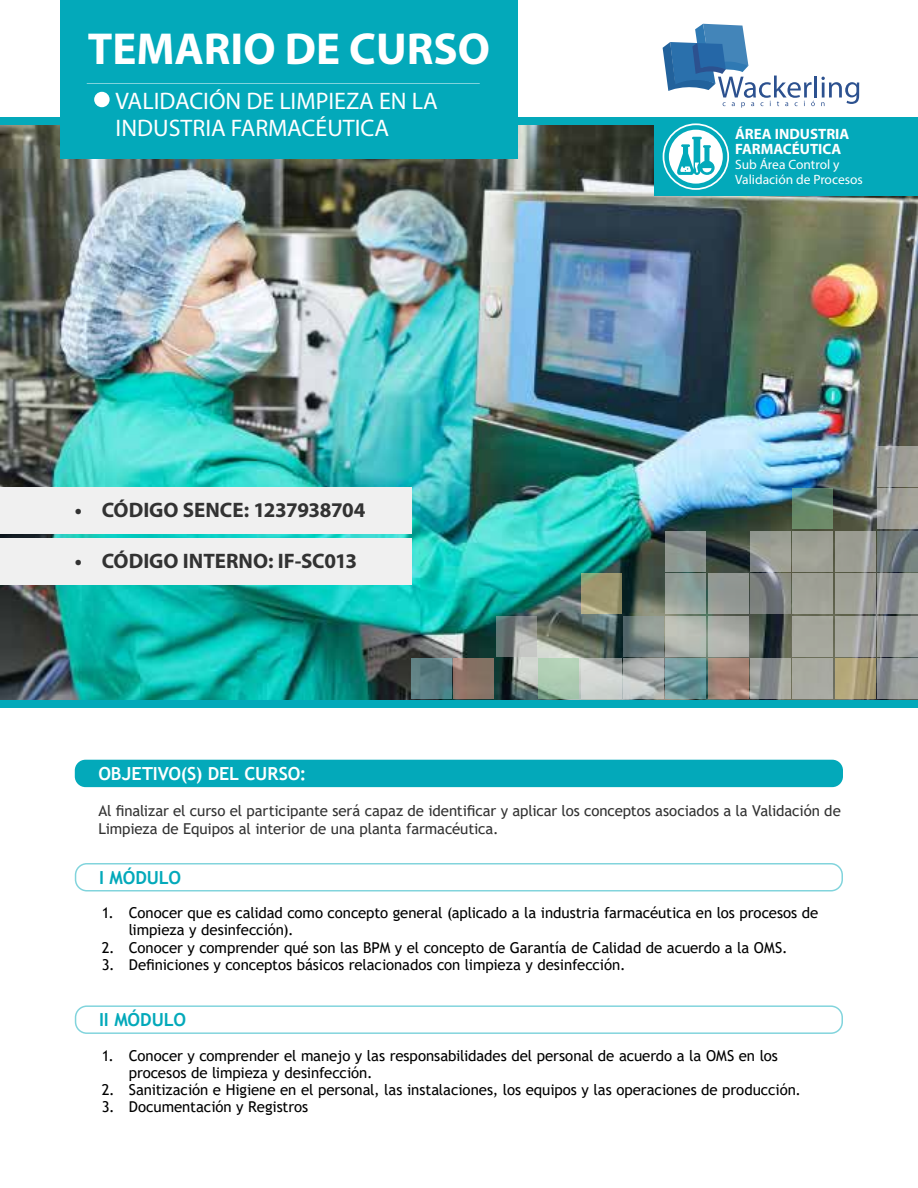
<style>
.page{position:relative;width:918px;height:1188px;background:#fff}
.page>*{position:absolute;margin:0;border:0;box-sizing:border-box;transform-origin:0 0}
.t1{font:700 45px "Myriad Pro";color:#fff}
.t2{font:24px/27px "Myriad Pro";color:#fff}
.t3{font:700 21px "Myriad Pro";color:#323232}
.t4{font:700 18px "Trebuchet MS";letter-spacing:-.005em;color:#fff}
.t5{font:700 18px "Trebuchet MS";letter-spacing:-.005em;color:#03a9ba}
.t6{font:15px/17.2px "Trebuchet MS";letter-spacing:-.005em;color:#000}
.t7{font:15px/18px "Trebuchet MS";letter-spacing:-.01em;color:#323232}
.t8{font:700 15px/15px "Myriad Pro";color:#fff}
.t9{font:13.5px/15px "Myriad Pro";color:#fff}
</style>
<div class="page">
<div style="left:75px;top:760px;width:768px;height:27px;background:#03a9ba;border-radius:11px"></div>
<img style="left:0;top:126px;width:918px;height:573px">
<div style="left:60px;top:0;width:457px;height:159px;background:#03a9ba"></div>
<hr style="left:814px;top:76px;width:3px;height:22px;background:#2c518f">
<svg style="left:663px;top:24px;width:152px;height:84px"></svg>
<svg style="left:821px;top:77px;width:38px;height:29px"></svg>
<svg style="left:877px;top:658px;width:41px;height:41px;background:#919696"></svg>
<svg style="left:835px;top:658px;width:41px;height:41px;background:#aea177"></svg>
<div style="left:793px;top:658px;width:40px;height:41px;background:#a9aaa2"></div>
<svg style="left:750px;top:658px;width:41px;height:41px;background:#939694"></svg>
<svg style="left:708px;top:658px;width:41px;height:41px;background:#a58476"></svg>
<svg style="left:665px;top:658px;width:41px;height:41px;background:#6c979a"></svg>
<svg style="left:623px;top:658px;width:41px;height:41px;background:#b2b6b5"></svg>
<svg style="left:581px;top:658px;width:40px;height:41px;background:#c7ccc8"></svg>
<svg style="left:538px;top:658px;width:41px;height:41px;background:#a8c8ae"></svg>
<svg style="left:454px;top:658px;width:40px;height:41px;background:#8b7467"></svg>
<svg style="left:411px;top:658px;width:41px;height:41px;background:#597e83"></svg>
<svg style="left:877px;top:616px;width:41px;height:40px;background:#949998"></svg>
<svg style="left:835px;top:616px;width:41px;height:40px;background:#a2a39d"></svg>
<div style="left:793px;top:616px;width:40px;height:40px;background:#a6a79d"></div>
<div style="left:708px;top:616px;width:41px;height:40px;background:linear-gradient(to bottom,#a1a59f,#b8bab4)"></div>
<svg style="left:665px;top:616px;width:41px;height:40px;background:#b4bab1"></svg>
<svg style="left:623px;top:616px;width:41px;height:40px;background:#768481"></svg>
<svg style="left:496px;top:616px;width:41px;height:40px;background:#878f8e"></svg>
<svg style="left:877px;top:573px;width:41px;height:41px;background:#949897"></svg>
<svg style="left:835px;top:573px;width:41px;height:41px;background:#9ea098"></svg>
<div style="left:793px;top:573px;width:40px;height:41px;background:#a0a197"></div>
<svg style="left:750px;top:573px;width:41px;height:41px;background:#7a7e7e"></svg>
<div style="left:708px;top:573px;width:41px;height:41px;background:#919793"></div>
<svg style="left:665px;top:573px;width:41px;height:41px;background:#92a19a"></svg>
<svg style="left:581px;top:573px;width:40px;height:41px;background:#9f9b73"></svg>
<svg style="left:877px;top:531px;width:41px;height:41px;background:#6a7578"></svg>
<svg style="left:835px;top:531px;width:41px;height:41px;background:#9c9e96"></svg>
<div style="left:793px;top:531px;width:40px;height:41px;background:#9ea095"></div>
<svg style="left:750px;top:531px;width:41px;height:41px;background:#999c95"></svg>
<svg style="left:665px;top:531px;width:41px;height:41px;background:#858e8b"></svg>
<svg style="left:877px;top:489px;width:41px;height:40px;background:#a1a09a"></svg>
<svg style="left:793px;top:489px;width:40px;height:40px;background:#66896e"></svg>
<svg style="left:877px;top:446px;width:41px;height:41px;background:#9d9d98"></svg>
<div style="left:94px;top:92px;width:16px;height:15px;background:#fff;border-radius:50%"></div>
<hr style="left:87px;top:83px;width:393px;height:1px;background:#fff">
<div style="left:654px;top:117px;width:264px;height:79px;background:#03a9ba"></div>
<div style="left:75px;top:863px;width:768px;height:29px;border:2px solid #03a9ba;border-radius:11px"></div>
<div style="left:0;top:538px;width:411px;height:47px;background:#f0f0f0"></div>
<div style="left:75px;top:1005px;width:768px;height:29px;border:2px solid #03a9ba;border-radius:11px"></div>
<div style="left:663px;top:123px;width:66px;height:67px;border:2px solid #fff;border-radius:50%"></div>
<svg style="left:669px;top:130px;width:54px;height:54px"></svg>
<div style="left:0;top:487px;width:411px;height:47px;background:#f0f0f0"></div>
<h1 class="t1" style="left:88px;top:19px;width:404px">TEMARIO DE CURSO</h1>
<h2 class="t2" style="left:116px;top:87px;width:324px">VALIDACIÓN DE LIMPIEZA EN LA<br>INDUSTRIA FARMACÉUTICA</h2>
<h3 class="t3" style="left:75px;top:496px;width:292px">• CÓDIGO SENCE: 1237938704</h3>
<h3 class="t3" style="left:75px;top:547px;width:284px">• CÓDIGO INTERNO: IF-SC013</h3>
<p class="t8" style="left:735px;top:126px;width:116px">ÁREA INDUSTRIA<br>FARMACÉUTICA</p>
<p class="t9" style="left:735px;top:157px;width:129px">Sub Área Control y<br>Validación de Procesos</p>
<p class="t4" style="left:98px;top:762px;width:210px">OBJETIVO(S) DEL CURSO:</p>
<p class="t7" style="left:98px;top:801px;width:744px">Al finalizar el curso el participante será capaz de identificar y aplicar los conceptos asociados a la Validación de<br>Limpieza de Equipos al interior de una planta farmacéutica.</p>
<p class="t5" style="left:99px;top:866px;width:84px">I MÓDULO</p>
<p class="t6" style="left:129px;top:904px;width:691px;text-indent:-27px">1. Conocer que es calidad como concepto general (aplicado a la industria farmacéutica en los procesos de limpieza y desinfección).</p>
<p class="t6" style="left:102px;top:939px;width:687px">2. Conocer y comprender qué son las BPM y el concepto de Garantía de Calidad de acuerdo a la OMS.</p>
<p class="t6" style="left:102px;top:956px;width:525px">3. Definiciones y conceptos básicos relacionados con limpieza y desinfección.</p>
<p class="t5" style="left:99px;top:1008px;width:89px">II MÓDULO</p>
<p class="t6" style="left:129px;top:1047px;width:651px;text-indent:-27px">1. Conocer y comprender el manejo y las responsabilidades del personal de acuerdo a la OMS en los procesos de limpieza y desinfección.</p>
<p class="t6" style="left:102px;top:1081px;width:701px">2. Sanitización e Higiene en el personal, las instalaciones, los equipos y las operaciones de producción.</p>
<p class="t6" style="left:102px;top:1098px;width:208px">3. Documentación y Registros</p>
</div>
